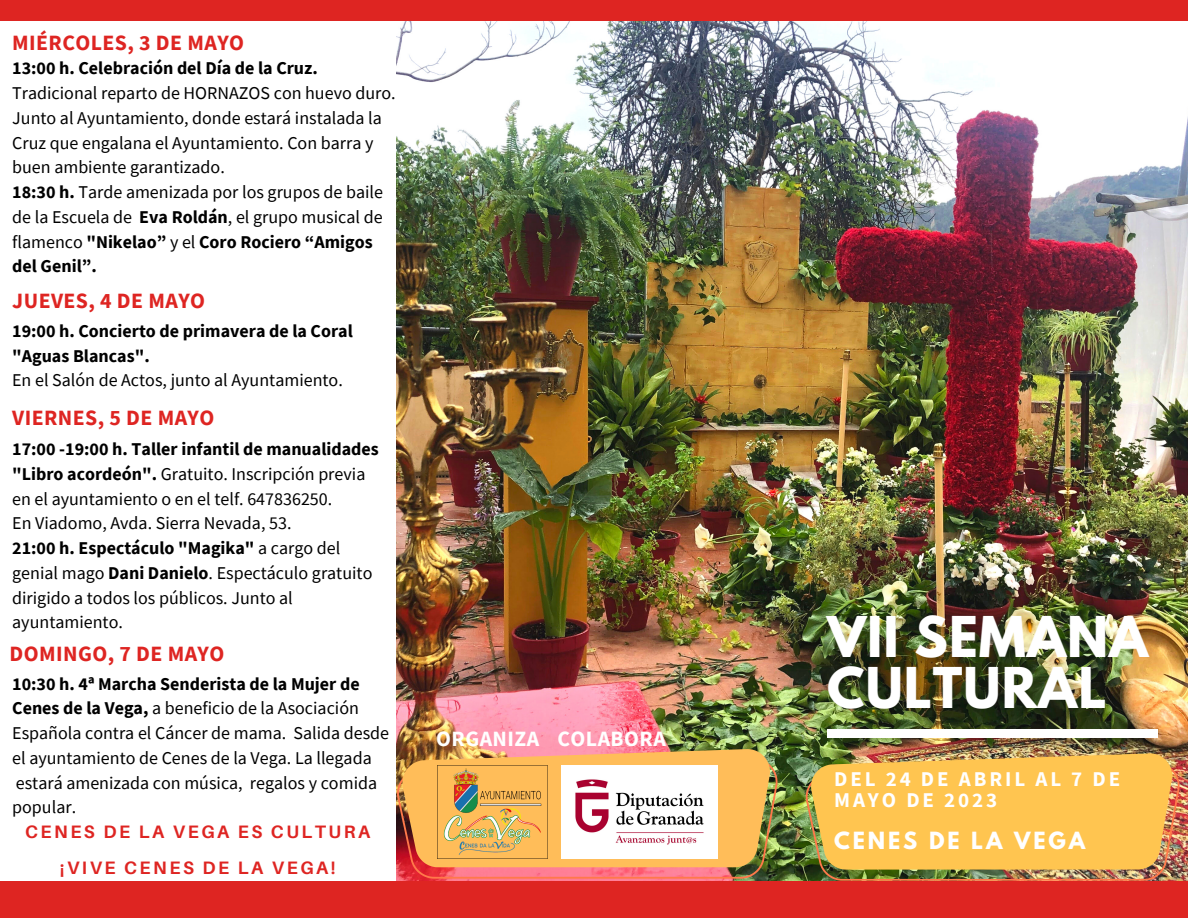
<style>
.page{position:relative;width:1188px;height:918px;background:#fff}
.page>*{position:absolute;margin:0;border:0;box-sizing:border-box;transform-origin:0 0}
.t1{font:700 49.8px/51.8px "League Spartan";letter-spacing:.02em;color:#fff}
.t2{font:700 21.75px "Source Sans Pro";letter-spacing:.02em;color:#de2522}
.t3{font:700 21.75px "Source Sans Pro";letter-spacing:.02em;color:#fff}
.t4{font:700 21px/21.3px "Source Sans Pro";letter-spacing:.14em;color:#fff}
.t5{font:700 21px "League Spartan";letter-spacing:.14em;color:#fff}
.t6{font:18px/24.8px "Source Sans Pro";color:#000}
.t7{font:700 18px/24.8px "Source Sans Pro";color:#000}
.t8{font:700 18px/36px "Aileron";letter-spacing:.14em;color:#de2522;text-align:center}
.s1{font-weight:700}
</style>
<div class="page">
<img style="left:396px;top:20px;width:792px;height:861px">
<div style="left:0;top:0;width:1188px;height:20px;background:#de2522"></div>
<div style="left:0;top:881px;width:1188px;height:37px;background:#de2522"></div>
<div style="left:827px;top:729px;width:331px;height:8px;background:#fff"></div>
<img style="left:806px;top:763px;width:374px;height:118px">
<svg style="left:811px;top:753px;width:361px;height:117px;background:#f5be50"></svg>
<img style="left:397px;top:758px;width:381px;height:121px">
<img style="left:402px;top:749px;width:368px;height:118px">
<img style="left:561px;top:765px;width:157px;height:93px">
<img style="left:437px;top:765px;width:110px;height:93px">
<p class="t2" style="left:12px;top:28px;width:233px">MIÉRCOLES, 3 DE MAYO</p>
<p class="t7" style="left:12px;top:56px;width:307px">13:00 h. Celebración del Día de la Cruz.</p>
<p class="t6" style="left:12px;top:80px;width:385px">Tradicional reparto de HORNAZOS con huevo duro.<br>Junto al Ayuntamiento, donde estará instalada la Cruz que engalana el Ayuntamiento. Con barra y buen ambiente garantizado.<br><span class="s1">18:30 h.</span> Tarde amenizada por los grupos de baile de la Escuela de <span class="s1">Eva Roldán</span>, el grupo musical de flamenco <span class="s1">"Nikelao”</span> y el <span class="s1">Coro Rociero “Amigos del Genil”.</span></p>
<p class="t2" style="left:12px;top:286px;width:194px">JUEVES, 4 DE MAYO</p>
<p class="t7" style="left:12px;top:318px;width:342px">19:00 h. Concierto de primavera de la Coral "Aguas Blancas".</p>
<p class="t6" style="left:12px;top:368px;width:332px">En el Salón de Actos, junto al Ayuntamiento.</p>
<p class="t2" style="left:12px;top:404px;width:204px">VIERNES, 5 DE MAYO</p>
<p class="t6" style="left:12px;top:436px;width:368px"><span class="s1">17:00 -19:00 h. Taller infantil de manualidades "Libro acordeón".</span> Gratuito. Inscripción previa en el ayuntamiento o en el telf. 647836250.<br>En Viadomo, Avda. Sierra Nevada, 53.<br><span class="s1">21:00 h. Espectáculo "Magika"</span> a cargo del genial mago <span class="s1">Dani Danielo</span>. Espectáculo gratuito dirigido a todos los públicos. Junto al ayuntamiento.</p>
<p class="t2" style="left:10px;top:639px;width:216px">DOMINGO, 7 DE MAYO</p>
<p class="t6" style="left:12px;top:671px;width:378px"><span class="s1">10:30 h. 4ª Marcha Senderista de la Mujer de Cenes de la Vega,</span> a beneficio de la Asociación Española contra el Cáncer de mama. Salida desde el ayuntamiento de Cenes de la Vega. La llegada estará amenizada con música, regalos y comida popular.</p>
<p class="t8" style="left:25px;top:813px;width:347px">CENES DE LA VEGA ES CULTURA ¡VIVE CENES DE LA VEGA!</p>
<p class="t3" style="left:436px;top:725px;width:104px">ORGANIZA</p>
<p class="t3" style="left:558px;top:725px;width:110px">COLABORA</p>
<h1 class="t1" style="left:827px;top:617px;width:322px">VII SEMANA<br>CULTURAL</h1>
<p class="t4" style="left:834px;top:768px;width:288px">DEL 24 DE ABRIL AL 7 DE<br>MAYO DE 2023</p>
<p class="t5" style="left:834px;top:830px;width:253px">CENES DE LA VEGA</p>
</div>
